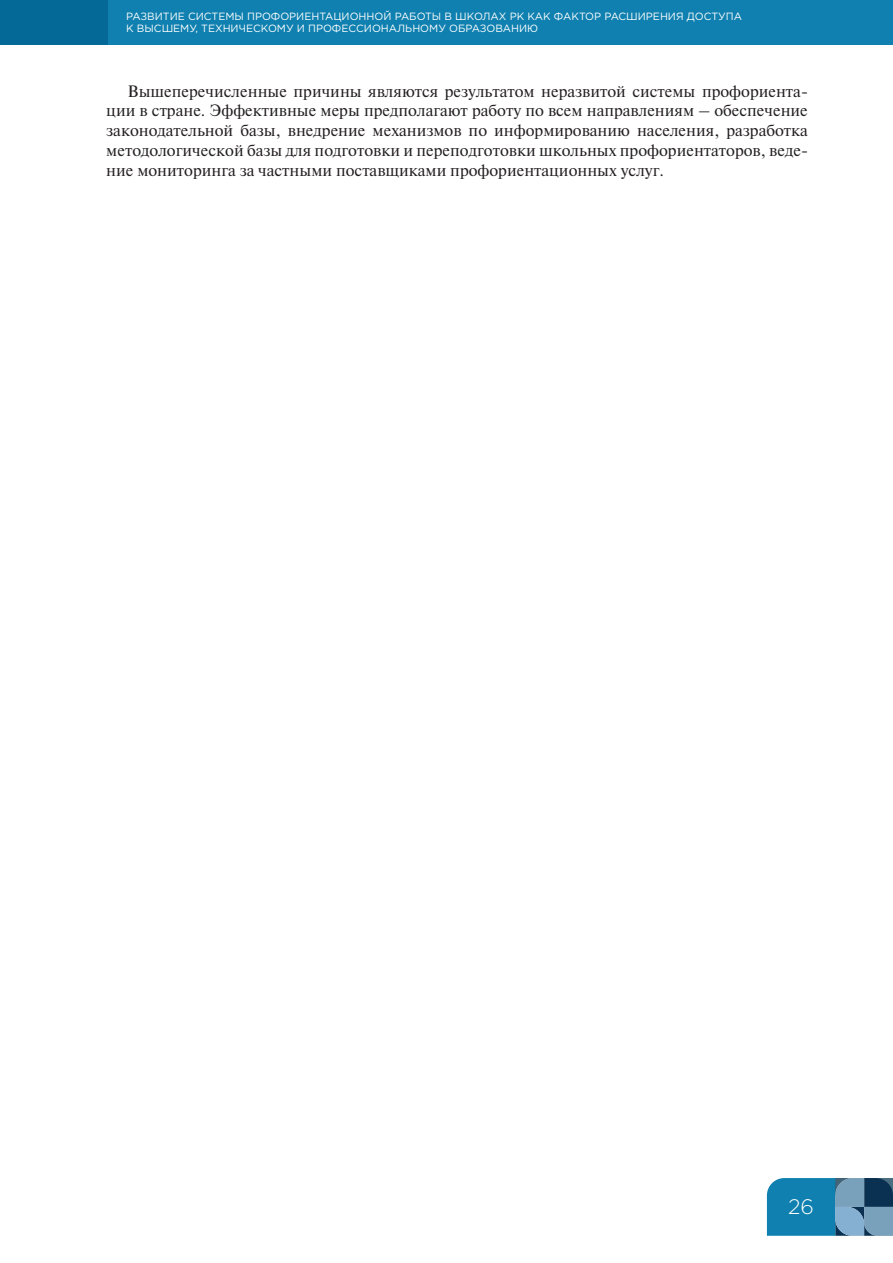
<style>
.page{position:relative;width:893px;height:1263px;background:#fff}
.page>*{position:absolute;margin:0;border:0;box-sizing:border-box;transform-origin:0 0}
.t1{font:300 21px "Gotham Pro";color:#fff}
.t2{font:16.5px/19.8px "DS Times";color:#231f20;text-align:justify}
.t3{font:10.5px/12.6px "Gotham Pro";color:#fff}
</style>
<div class="page">
<svg style="left:767px;top:1178px;width:126px;height:58px"></svg>
<div style="left:0;top:0;width:893px;height:45px;background:#0f80af"></div>
<div style="left:0;top:0;width:107px;height:45px;background:#056998"></div>
<p class="t3" style="left:126px;top:10px;width:617px">РАЗВИТИЕ СИСТЕМЫ ПРОФОРИЕНТАЦИОННОЙ РАБОТЫ В ШКОЛАХ РК КАК ФАКТОР РАСШИРЕНИЯ ДОСТУПА<br>К ВЫСШЕМУ, ТЕХНИЧЕСКОМУ И ПРОФЕССИОНАЛЬНОМУ ОБРАЗОВАНИЮ</p>
<p class="t2" style="left:106px;top:81px;width:703px;text-indent:21px">Вышеперечисленные причины являются результатом неразвитой системы профориента&shy;ции в стране. Эффективные меры предполагают работу по всем направлениям – обеспечение законодательной базы, внедрение механизмов по информированию населения, разработка методологической базы для подготовки и переподготовки школьных профориентаторов, веде&shy;ние мониторинга за частными поставщиками профориентационных услуг.</p>
<p class="t1" style="left:788px;top:1195px;width:27px">26</p>
</div>
